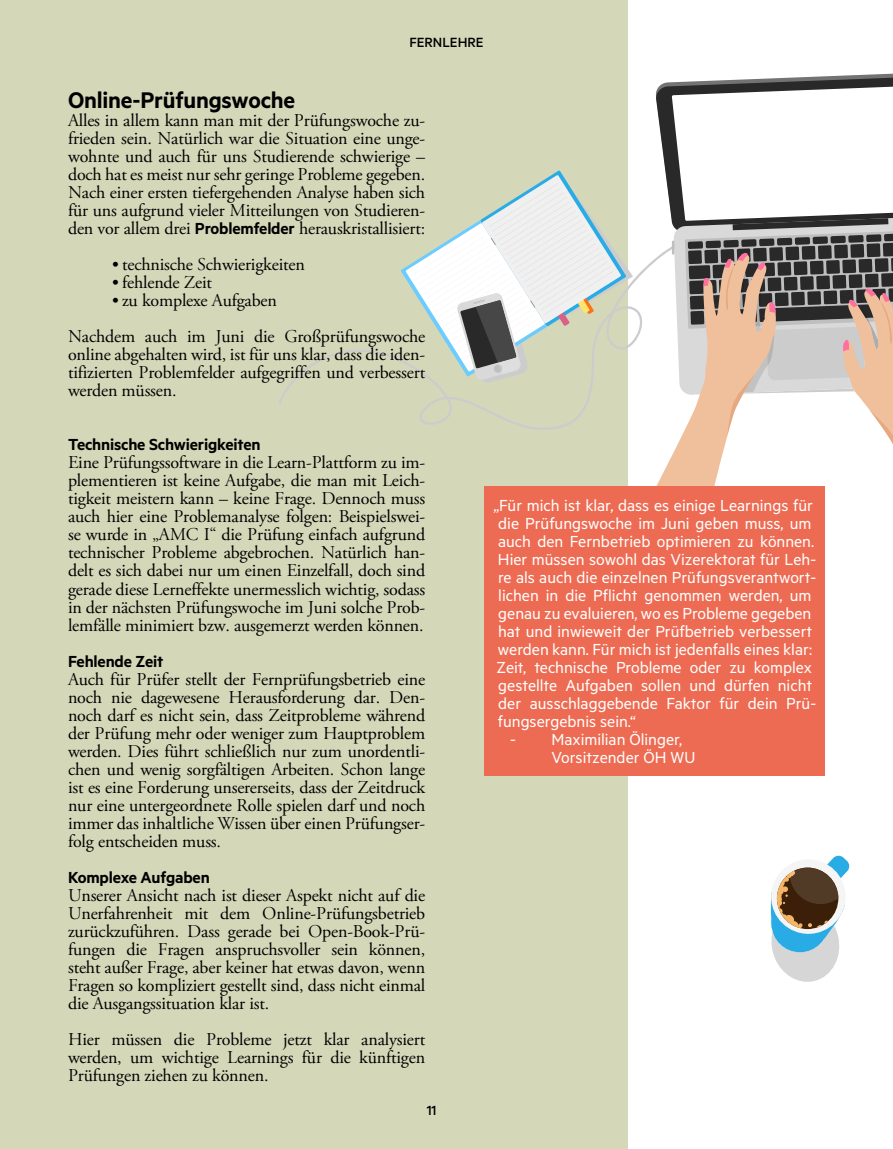
<style>
.page{position:relative;width:893px;height:1149px;background:#fff}
.page>*{position:absolute;margin:0;border:0;box-sizing:border-box;transform-origin:0 0}
.t1{font:600 25.5px "Metric";letter-spacing:-.01em;color:#000}
.t2{font:18px/18px "Adobe Garamond Pro";letter-spacing:-.01em;color:#000;text-align:justify}
.t3{font:18px/18px "Metric";color:#fff}
.t4{font:600 18px "Metric";letter-spacing:-.01em;color:#000}
.t5{font:500 15px "Metric";color:#000}
.s1{font-family:"Metric";font-weight:600}
</style>
<div class="page">
<div style="left:0;top:0;width:627px;height:1148px;background:#d4d8b8"></div>
<svg style="left:279px;top:350px;width:314px;height:80px"></svg>
<svg style="left:401px;top:170px;width:227px;height:212px"></svg>
<svg style="left:615px;top:253px;width:41px;height:233px"></svg>
<svg style="left:656px;top:73px;width:237px;height:413px"></svg>
<div style="left:485px;top:486px;width:340px;height:289px;background:#ed6b52"></div>
<svg style="left:770px;top:855px;width:80px;height:126px"></svg>
<p class="t5" style="left:409px;top:33px;width:76px">FERNLEHRE</p>
<h1 class="t1" style="left:68px;top:85px;width:229px">Online-Prüfungswoche</h1>
<p class="t2" style="left:68px;top:112px;width:359px">Alles in allem kann man mit der Prüfungswoche zu&shy;frieden sein. Natürlich war die Situation eine unge&shy;wohnte und auch für uns Studierende schwierige – doch hat es meist nur sehr geringe Probleme gegeben.<br>Nach einer ersten tiefergehenden Analyse haben sich für uns aufgrund vieler Mitteilungen von Studieren&shy;den vor allem drei <span class="s1">Problemfelder</span> herauskristallisiert:</p>
<p class="t2" style="left:112px;top:256px;width:195px">• technische Schwierigkeiten</p>
<p class="t2" style="left:112px;top:274px;width:102px">• fehlende Zeit</p>
<p class="t2" style="left:68px;top:283px;width:359px;line-height:36px;text-indent:44px">• zu komplexe Aufgaben<br>Nachdem auch im Juni die Großprüfungswoche</p>
<p class="t2" style="left:68px;top:346px;width:359px">online abgehalten wird, ist für uns klar, dass die iden&shy;tifizierten Problemfelder aufgegriffen und verbessert werden müssen.</p>
<p class="t4" style="left:68px;top:434px;width:194px">Technische Schwierigkeiten</p>
<p class="t2" style="left:68px;top:454px;width:359px">Eine Prüfungssoftware in die Learn-Plattform zu im&shy;plementieren ist keine Aufgabe, die man mit Leich&shy;tigkeit meistern kann – keine Frage. Dennoch muss auch hier eine Problemanalyse folgen: Beispielswei&shy;se wurde in „AMC I“ die Prüfung einfach aufgrund technischer Probleme abgebrochen. Natürlich han&shy;delt es sich dabei nur um einen Einzelfall, doch sind gerade diese Lerneffekte unermesslich wichtig, sodass in der nächsten Prüfungswoche im Juni solche Prob&shy;lemfälle minimiert bzw. ausgemerzt werden können.</p>
<p class="t4" style="left:68px;top:650px;width:97px">Fehlende Zeit</p>
<p class="t2" style="left:68px;top:670px;width:359px">Auch für Prüfer stellt der Fernprüfungsbetrieb eine noch nie dagewesene Herausforderung dar. Den&shy;noch darf es nicht sein, dass Zeitprobleme während der Prüfung mehr oder weniger zum Hauptproblem werden. Dies führt schließlich nur zum unordentli&shy;chen und wenig sorgfältigen Arbeiten. Schon lange ist es eine Forderung unsererseits, dass der Zeitdruck nur eine untergeordnete Rolle spielen darf und noch immer das inhaltliche Wissen über einen Prüfungser&shy;folg entscheiden muss.</p>
<p class="t4" style="left:68px;top:866px;width:143px">Komplexe Aufgaben</p>
<p class="t2" style="left:68px;top:886px;width:359px">Unserer Ansicht nach ist dieser Aspekt nicht auf die Unerfahrenheit mit dem Online-Prüfungsbetrieb zurückzuführen. Dass gerade bei Open-Book-Prü&shy;fungen die Fragen anspruchsvoller sein können, steht außer Frage, aber keiner hat etwas davon, wenn Fragen so kompliziert gestellt sind, dass nicht einmal die Ausgangssituation klar ist.</p>
<p class="t2" style="left:68px;top:1030px;width:359px">Hier müssen die Probleme jetzt klar analysiert werden, um wichtige Learnings für die künftigen Prüfungen ziehen zu können.</p>
<p class="t5" style="left:427px;top:1100px;width:11px">11</p>
<p class="t3" style="left:493px;top:495px;width:324px">„Für mich ist klar, dass es einige Learnings für die Prüfungswoche im Juni geben muss, um auch den Fernbetrieb optimieren zu können.<br>Hier müssen sowohl das Vizerektorat für Leh&shy;re als auch die einzelnen Prüfungsverantwort&shy;lichen in die Pflicht genommen werden, um genau zu evaluieren, wo es Probleme gegeben hat und inwieweit der Prüfbetrieb verbessert werden kann. Für mich ist jedenfalls eines klar:<br>Zeit, technische Probleme oder zu komplex gestellte Aufgaben sollen und dürfen nicht der ausschlaggebende Faktor für dein Prü&shy;fungsergebnis sein.“</p>
<p class="t3" style="left:551px;top:729px;width:145px;text-indent:-41px">- Maximilian Ölinger,<br>Vorsitzender ÖH WU</p>
</div>
